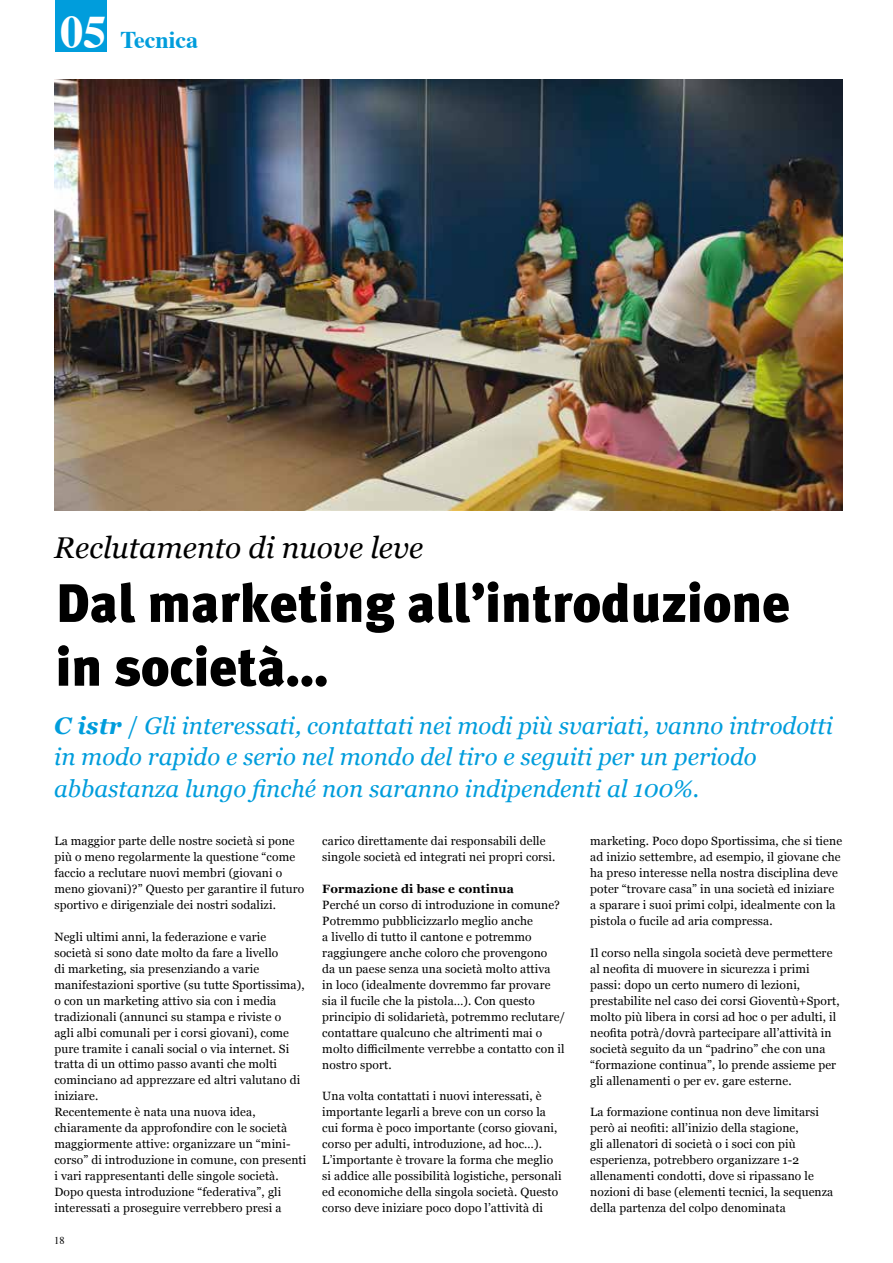
<style>
.page{position:relative;width:893px;height:1263px;background:#fff}
.page>*{position:absolute;margin:0;border:0;box-sizing:border-box;transform-origin:0 0}
.t1{font:900 54px/63.8px "Meta Plus";color:#000}
.t2{font:italic 30px "Georgia";color:#000}
.t3{font:italic 24px/32px "Georgia";color:#009ddc}
.t4{font:700 24px "Times";color:#009ddc}
.t5{font:12px/15.9px "Georgia";letter-spacing:.01em;color:#000}
.t6{font:700 12px "Georgia";letter-spacing:.01em;color:#000}
.t7{font:10.5px "Times";color:#000}
.s1{font-size:46.5px;color:#fff}
.s2{font-weight:700}
.s3{font-style:normal}
</style>
<div class="page">
<img style="left:54px;top:80px;width:788px;height:430px">
<div style="left:55px;top:0;width:52px;height:51px;background:#009ddc"></div>
<h3 class="t4" style="left:60px;top:17px;width:140px"><span class="s1">05</span> Tecnica</h3>
<h2 class="t2" style="left:54px;top:526px;width:371px">Reclutamento di nuove leve</h2>
<h1 class="t1" style="left:55px;top:571px;width:736px">Dal marketing all’introduzione in società…</h1>
<h3 class="t3" style="left:54px;top:708px;width:780px"><span class="s2">C istr</span> <span class="s3">/</span> Gli interessati, contattati nei modi più svariati, vanno introdotti in modo rapido e serio nel mondo del tiro e seguiti per un periodo abbastanza lungo finché non saranno indipendenti al 100%.</h3>
<p class="t5" style="left:54px;top:832px;width:251px">La maggior parte delle nostre società si pone più o meno regolarmente la questione “come faccio a reclutare nuovi membri (giovani o meno giovani)?” Questo per garantire il futuro sportivo e dirigenziale dei nostri sodalizi.</p>
<p class="t5" style="left:54px;top:928px;width:253px">Negli ultimi anni, la federazione e varie società si sono date molto da fare a livello<br>di marketing, sia presenziando a varie manifestazioni sportive (su tutte Sportissima), o con un marketing attivo sia con i media tradizionali (annunci su stampa e riviste o<br>agli albi comunali per i corsi giovani), come pure tramite i canali social o via internet. Si tratta di un ottimo passo avanti che molti cominciano ad apprezzare ed altri valutano di iniziare.<br>Recentemente è nata una nuova idea, chiaramente da approfondire con le società maggiormente attive: organizzare un “mini&shy;corso” di introduzione in comune, con presenti i vari rappresentanti delle singole società.<br>Dopo questa introduzione “federativa”, gli interessati a proseguire verrebbero presi a</p>
<p class="t5" style="left:322px;top:833px;width:235px">carico direttamente dai responsabili delle singole società ed integrati nei propri corsi.</p>
<p class="t6" style="left:322px;top:880px;width:193px">Formazione di base e continua</p>
<p class="t5" style="left:322px;top:896px;width:244px">Perché un corso di introduzione in comune?<br>Potremmo pubblicizzarlo meglio anche<br>a livello di tutto il cantone e potremmo raggiungere anche coloro che provengono<br>da un paese senza una società molto attiva<br>in loco (idealmente dovremmo far provare sia il fucile che la pistola…). Con questo principio di solidarietà, potremmo reclutare/ contattare qualcuno che altrimenti mai o molto difficilmente verrebbe a contatto con il nostro sport.</p>
<p class="t5" style="left:322px;top:1088px;width:241px">Una volta contattati i nuovi interessati, è importante legarli a breve con un corso la cui forma è poco importante (corso giovani, corso per adulti, introduzione, ad hoc…).<br>L’importante è trovare la forma che meglio si addice alle possibilità logistiche, personali ed economiche della singola società. Questo corso deve iniziare poco dopo l’attività di</p>
<p class="t5" style="left:590px;top:833px;width:253px">marketing. Poco dopo Sportissima, che si tiene ad inizio settembre, ad esempio, il giovane che ha preso interesse nella nostra disciplina deve poter “trovare casa” in una società ed iniziare a sparare i suoi primi colpi, idealmente con la pistola o fucile ad aria compressa.</p>
<p class="t5" style="left:590px;top:944px;width:251px">Il corso nella singola società deve permettere al neofita di muovere in sicurezza i primi passi: dopo un certo numero di lezioni, prestabilite nel caso dei corsi Gioventù+Sport, molto più libera in corsi ad hoc o per adulti, il neofita potrà/dovrà partecipare all’attività in società seguito da un “padrino” che con una “formazione continua”, lo prende assieme per gli allenamenti o per ev. gare esterne.</p>
<p class="t5" style="left:590px;top:1104px;width:245px">La formazione continua non deve limitarsi però ai neofiti: all’inizio della stagione,<br>gli allenatori di società o i soci con più esperienza, potrebbero organizzare 1-2 allenamenti condotti, dove si ripassano le nozioni di base (elementi tecnici, la sequenza della partenza del colpo denominata</p>
<p class="t7" style="left:54px;top:1230px;width:12px">18</p>
</div>
